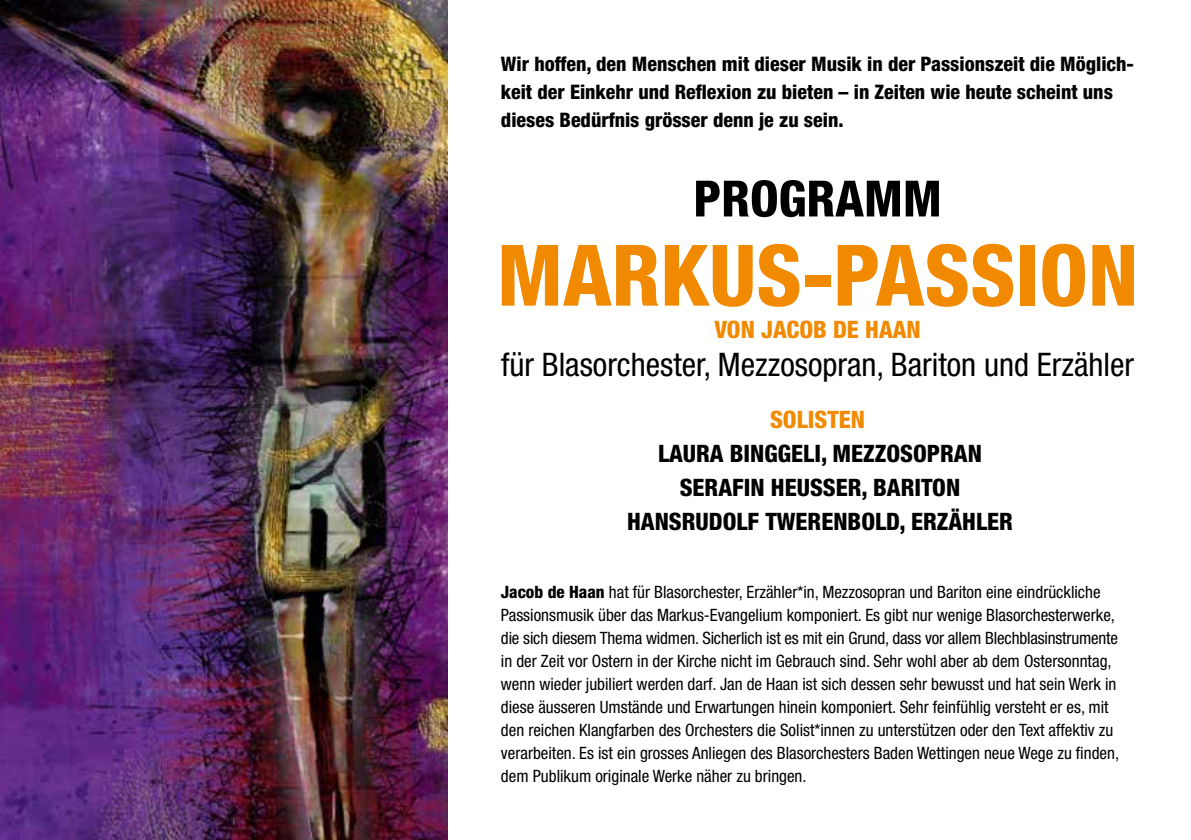
<style>
.page{position:relative;width:1191px;height:840px;background:#fff}
.page>*{position:absolute;margin:0;border:0;box-sizing:border-box;transform-origin:0 0}
.t1{font:800 condensed 84.8px "Helvetica Neue LT Std";color:#f18a00}
.t2{font:800 condensed 50px "Helvetica Neue LT Std";color:#000}
.t3{font:condensed 32.4px "Helvetica Neue LT Std";color:#000}
.t4{font:800 condensed 24px/34px "Helvetica Neue LT Std";color:#000;text-align:center}
.t5{font:800 condensed 24px "Helvetica Neue LT Std";color:#f18a00}
.t6{font:800 condensed 20px/28px "Helvetica Neue LT Std";color:#000}
.t7{font:condensed 17px/23px "Helvetica Neue LT Std";color:#000}
.s1{font-weight:800}
</style>
<div class="page">
<img style="left:0;top:0;width:447px;height:839px">
<p class="t6" style="left:501px;top:50px;width:634px">Wir hoffen, den Menschen mit dieser Musik in der Passionszeit die Möglich&shy;keit der Einkehr und Reflexion zu bieten – in Zeiten wie heute scheint uns dieses Bedürfnis grösser denn je zu sein.</p>
<h2 class="t2" style="left:693px;top:167px;width:250px">PROGRAMM</h2>
<h1 class="t1" style="left:497px;top:223px;width:643px">MARKUS-PASSION</h1>
<h3 class="t5" style="left:714px;top:314px;width:208px">VON JACOB DE HAAN</h3>
<h3 class="t3" style="left:501px;top:345px;width:635px">für Blasorchester, Mezzosopran, Bariton und Erzähler</h3>
<h3 class="t5" style="left:770px;top:404px;width:97px">SOLISTEN</h3>
<h3 class="t4" style="left:627px;top:436px;width:387px">LAURA BINGGELI, MEZZOSOPRAN<br>SERAFIN HEUSSER, BARITON<br>HANSRUDOLF TWERENBOLD, ERZÄHLER</h3>
<p class="t7" style="left:501px;top:580px;width:619px"><span class="s1">Jacob de Haan</span> hat für Blasorchester, Erzähler*in, Mezzosopran und Bariton eine eindrückliche Passionsmusik über das Markus-Evangelium komponiert. Es gibt nur wenige Blasorchesterwerke, die sich diesem Thema widmen. Sicherlich ist es mit ein Grund, dass vor allem Blechblasinstrumente in der Zeit vor Ostern in der Kirche nicht im Gebrauch sind. Sehr wohl aber ab dem Ostersonntag, wenn wieder jubiliert werden darf. Jan de Haan ist sich dessen sehr bewusst und hat sein Werk in diese äusseren Umstände und Erwartungen hinein komponiert. Sehr feinfühlig versteht er es, mit den reichen Klangfarben des Orchesters die Solist*innen zu unterstützen oder den Text affektiv zu verarbeiten. Es ist ein grosses Anliegen des Blasorchesters Baden Wettingen neue Wege zu finden, dem Publikum originale Werke näher zu bringen.</p>
</div>
